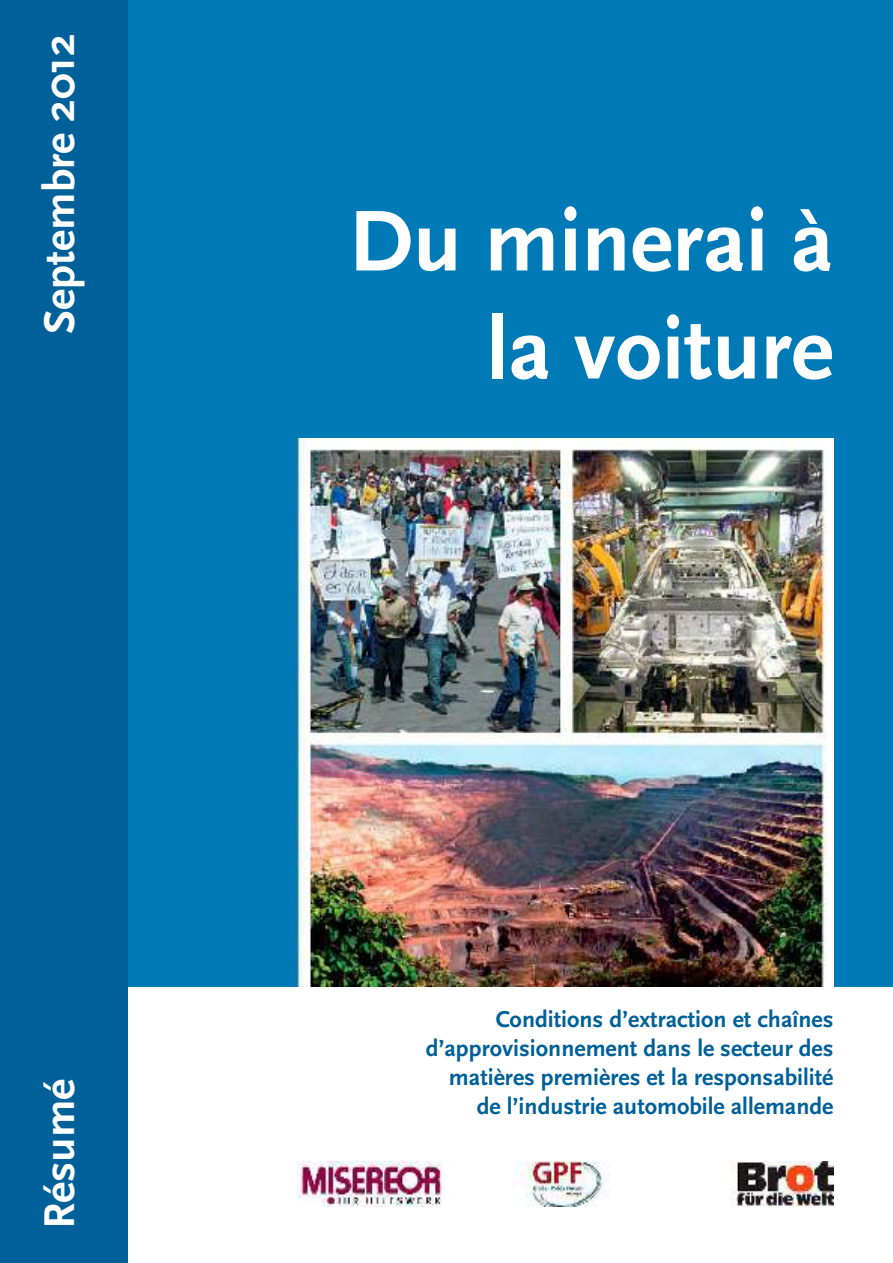
<style>
.page{position:relative;width:893px;height:1263px;background:#fff}
.page>*{position:absolute;margin:0;border:0;box-sizing:border-box;transform-origin:0 0}
.t1{font:700 90px/108px "Scala Sans";color:#fff;text-align:right}
.t2{font:700 45px "Scala Sans";color:#fff}
.t3{font:700 24px/28.8px "Scala Sans";color:#006099;text-align:right}
</style>
<div class="page">
<div style="left:0;top:0;width:893px;height:986px;background:#007ab6"></div>
<div style="left:0;top:0;width:128px;height:1263px;background:#006099"></div>
<img style="left:298px;top:1162px;width:535px;height:45px">
<img style="left:298px;top:439px;width:535px;height:548px">
<h2 class="t2" style="left:41px;top:334px;width:302px;rotate:-90deg">Septembre 2012</h2>
<h2 class="t2" style="left:41px;top:1229px;width:152px;rotate:-90deg">Résumé</h2>
<h1 class="t1" style="left:349px;top:194px;width:486px">Du minerai à la voiture</h1>
<p class="t3" style="left:426px;top:1007px;width:409px">Conditions d’extraction et chaînes d’approvisionnement dans le secteur des matières premières et la responsabilité de l’industrie automobile allemande</p>
</div>
